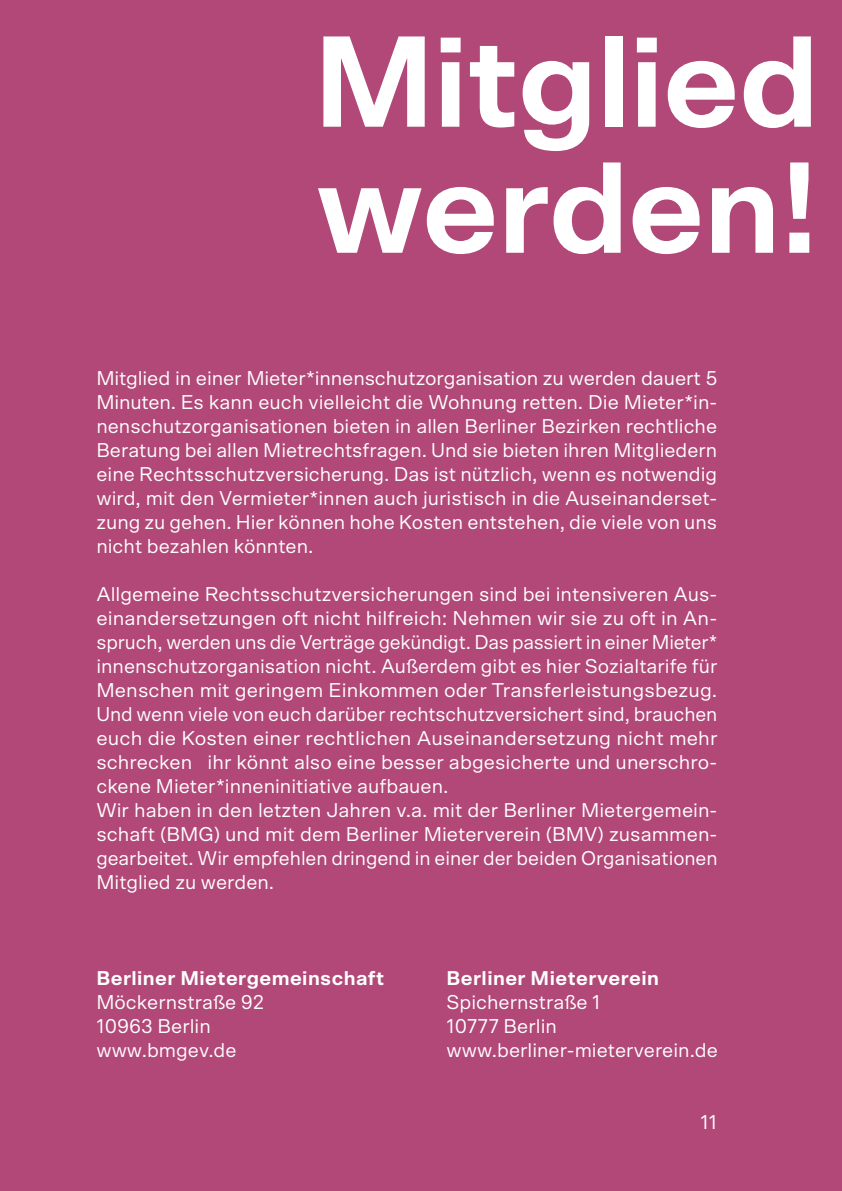
<style>
.page{position:relative;width:842px;height:1191px;background:#b24878}
.page>*{position:absolute;margin:0;border:0;box-sizing:border-box;transform-origin:0 0}
.t1{font:700 130px/126px "Scto Grotesk A";letter-spacing:-.01em;color:#fff}
.t2{font:20px/24px "Scto Grotesk A";color:#fff}
.t3{font:700 20px "Scto Grotesk A";letter-spacing:.02em;color:#fff}
</style>
<div class="page">
<h1 class="t1" style="left:313px;top:18px;width:507px">Mitglied werden!</h1>
<p class="t2" style="left:96px;top:365px;width:622px;text-align:justify">Mitglied in einer Mieter*innenschutzorganisation zu werden dauert 5<br>Minuten. Es kann euch vielleicht die Wohnung retten. Die Mieter*in&shy;nenschutzorganisationen bieten in allen Berliner Bezirken rechtliche Beratung bei allen Mietrechtsfragen. Und sie bieten ihren Mitgliedern eine Rechtsschutzversicherung. Das ist nützlich, wenn es notwendig wird, mit den Vermieter*innen auch juristisch in die Auseinanderset&shy;zung zu gehen. Hier können hohe Kosten entstehen, die viele von uns nicht bezahlen könnten.</p>
<p class="t2" style="left:96px;top:581px;width:623px">Allgemeine Rechtsschutzversicherungen sind bei intensiveren Aus&shy;einandersetzungen oft nicht hilfreich: Nehmen wir sie zu oft in An&shy;spruch, werden uns die Verträge gekündigt. Das passiert in einer Mieter* innenschutzorganisation nicht. Außerdem gibt es hier Sozialtarife für Menschen mit geringem Einkommen oder Transferleistungsbezug.<br>Und wenn viele von euch darüber rechtschutzversichert sind, brauchen euch die Kosten einer rechtlichen Auseinandersetzung nicht mehr schrecken ihr könnt also eine besser abgesicherte und unerschro&shy;ckene Mieter*inneninitiative aufbauen.<br>Wir haben in den letzten Jahren v.a. mit der Berliner Mietergemein&shy;schaft (BMG) und mit dem Berliner Mieterverein (BMV) zusammen&shy;gearbeitet. Wir empfehlen dringend in einer der beiden Organisationen Mitglied zu werden.</p>
<p class="t3" style="left:96px;top:965px;width:290px">Berliner Mietergemeinschaft</p>
<p class="t2" style="left:96px;top:989px;width:169px">Möckernstraße 92<br>10963 Berlin www.bmgev.de</p>
<p class="t3" style="left:446px;top:965px;width:214px">Berliner Mieterverein</p>
<p class="t2" style="left:446px;top:989px;width:273px">Spichernstraße 1<br>10777 Berlin www.berliner-mieterverein.de</p>
<p class="t2" style="left:701px;top:1109px;width:18px">11</p>
</div>
